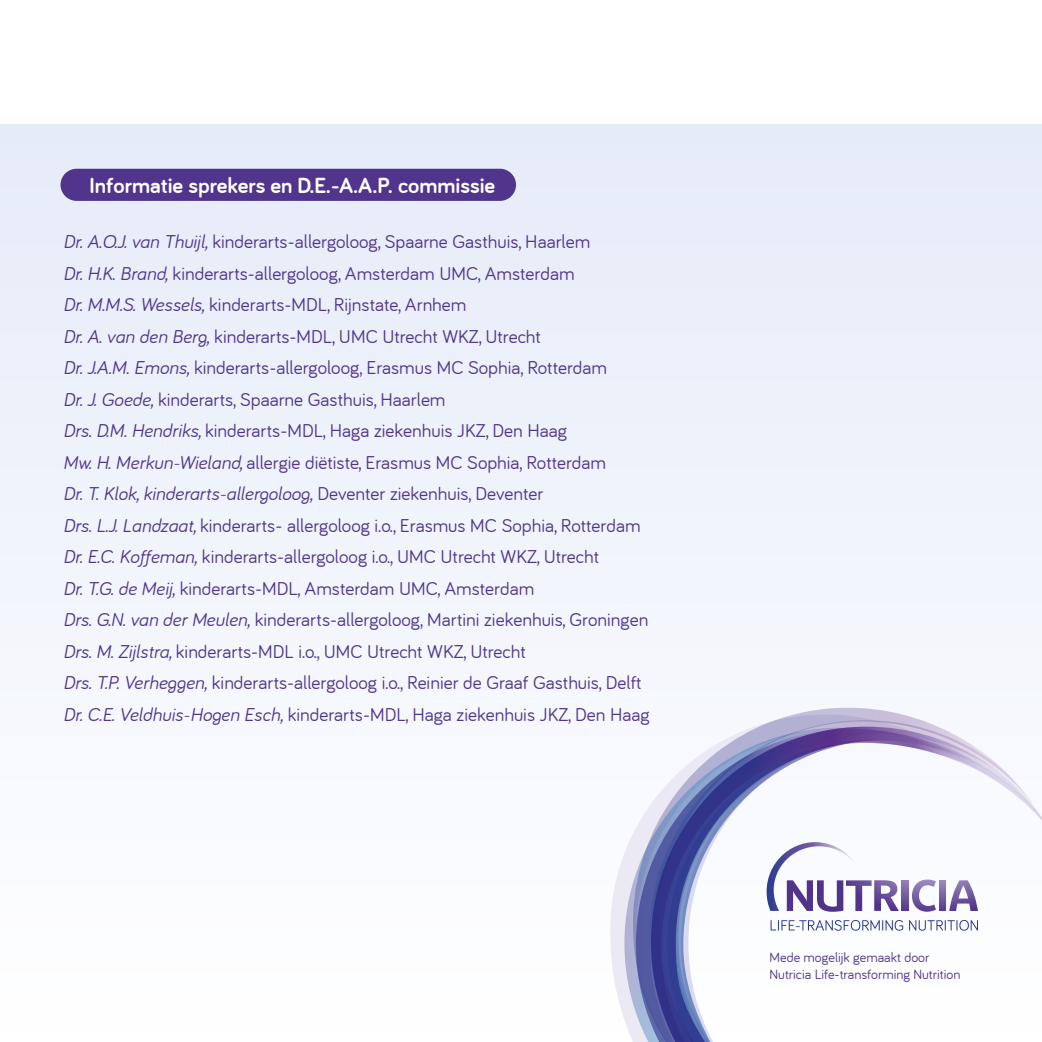
<style>
.page{position:relative;width:1042px;height:1042px;background:#fff}
.page>*{position:absolute;margin:0;border:0;box-sizing:border-box;transform-origin:0 0}
.t1{font:700 22.75px "Bariol";color:#fff}
.t2{font:19.25px/31.5px "Bariol";color:#51348b}
.t3{font:14px/16.8px "Bariol";color:#51348b}
.s1{font-style:italic}
</style>
<div class="page">
<div style="left:0;top:124px;width:1042px;height:918px;background:linear-gradient(to right,#f4f6fc,#edf1fa)"></div>
<svg style="left:610px;top:714px;width:432px;height:328px"></svg>
<svg style="left:624px;top:728px;width:9px;height:314px"></svg>
<svg style="left:633px;top:708px;width:405px;height:334px"></svg>
<svg style="left:651px;top:726px;width:391px;height:316px"></svg>
<svg style="left:664px;top:745px;width:174px;height:297px"></svg>
<svg style="left:939px;top:880px;width:7px;height:31px"></svg>
<svg style="left:949px;top:880px;width:29px;height:31px"></svg>
<svg style="left:912px;top:879px;width:24px;height:33px"></svg>
<svg style="left:901px;top:880px;width:7px;height:31px"></svg>
<svg style="left:770px;top:920px;width:133px;height:10px"></svg>
<svg style="left:909px;top:920px;width:69px;height:10px"></svg>
<svg style="left:766px;top:842px;width:133px;height:70px"></svg>
<div style="left:61px;top:169px;width:455px;height:32px;background:#51348b;border-radius:16px"></div>
<p class="t1" style="left:90px;top:172px;width:407px">Informatie sprekers en D.E.-A.A.P. commissie</p>
<p class="t2" style="left:63px;top:226px;width:588px"><span class="s1">Dr. A.O.J. van Thuijl,</span> kinderarts-allergoloog, Spaarne Gasthuis, Haarlem<br><span class="s1">Dr. H.K. Brand,</span> kinderarts-allergoloog, Amsterdam UMC, Amsterdam<br><span class="s1">Dr. M.M.S. Wessels,</span> kinderarts-MDL, Rijnstate, Arnhem<br><span class="s1">Dr. A. van den Berg,</span> kinderarts-MDL, UMC Utrecht WKZ, Utrecht<br><span class="s1">Dr. J.A.M. Emons,</span> kinderarts-allergoloog, Erasmus MC Sophia, Rotterdam<br><span class="s1">Dr. J. Goede,</span> kinderarts, Spaarne Gasthuis, Haarlem<br><span class="s1">Drs. D.M. Hendriks,</span> kinderarts-MDL, Haga ziekenhuis JKZ, Den Haag<br><span class="s1">Mw. H. Merkun-Wieland,</span> allergie diëtiste, Erasmus MC Sophia, Rotterdam<br><span class="s1">Dr. T. Klok, kinderarts-allergoloog,</span> Deventer ziekenhuis, Deventer<br><span class="s1">Drs. L.J. Landzaat,</span> kinderarts- allergoloog i.o., Erasmus MC Sophia, Rotterdam <span class="s1">Dr. E.C. Koffeman,</span> kinderarts-allergoloog i.o., UMC Utrecht WKZ, Utrecht<br><span class="s1">Dr. T.G. de Meij,</span> kinderarts-MDL, Amsterdam UMC, Amsterdam<br><span class="s1">Drs. G.N. van der Meulen,</span> kinderarts-allergoloog, Martini ziekenhuis, Groningen <span class="s1">Drs. M. Zijlstra,</span> kinderarts-MDL i.o., UMC Utrecht WKZ, Utrecht<br><span class="s1">Drs. T.P. Verheggen,</span> kinderarts-allergoloog i.o., Reinier de Graaf Gasthuis, Delft <span class="s1">Dr. C.E. Veldhuis-Hogen Esch,</span> kinderarts-MDL, Haga ziekenhuis JKZ, Den Haag</p>
<p class="t3" style="left:769px;top:949px;width:192px">Mede mogelijk gemaakt door<br>Nutricia Life-transforming Nutrition</p>
</div>
